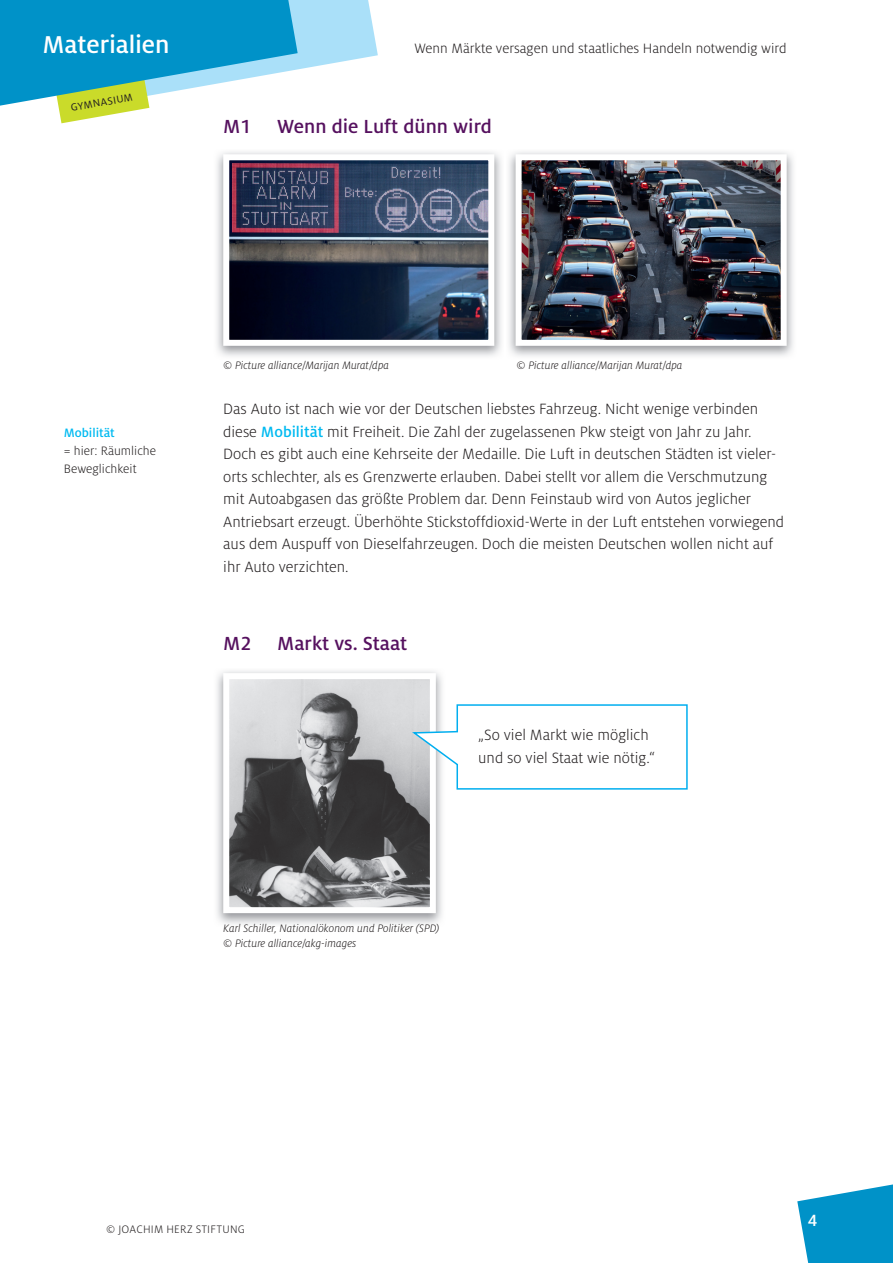
<style>
.page{position:relative;width:893px;height:1263px;background:#fff}
.page>*{position:absolute;margin:0;border:0;box-sizing:border-box;transform-origin:0 0}
.t1{font:500 27px "Milo OT";color:#fff}
.t2{font:500 21px "Milo OT";color:#56115f}
.t3{font:500 18px "Milo OT";color:#fff}
.t4{font:300 16.5px/22.5px "Milo Pro";color:#231f20}
.t5{font:300 15px "Milo Pro";color:#231f20}
.t6{font:300 13.5px/18px "Milo Pro";color:#231f20}
.t7{font:500 13.5px "Milo OT";color:#00baf1}
.t8{font:italic 300 12px/15px "Milo Pro";color:#231f20}
.t9{font:300 12px "Milo Pro";letter-spacing:.025em;color:#231f20}
.t10{font:11.4px "Milo OT";color:#231f20}
.s1{font-family:"Milo OT";font-weight:500;color:#00baf1}
</style>
<div class="page">
<svg style="left:797px;top:1184px;width:96px;height:79px"></svg>
<svg style="left:0;top:0;width:378px;height:123px"></svg>
<img style="left:509px;top:152px;width:284px;height:204px">
<img style="left:523px;top:161px;width:257px;height:178px">
<div style="left:516px;top:154px;width:271px;height:192px;border:6px solid #fff"></div>
<img style="left:217px;top:152px;width:284px;height:204px">
<img style="left:230px;top:161px;width:257px;height:178px">
<div style="left:223px;top:154px;width:271px;height:192px;border:6px solid #fff"></div>
<img style="left:217px;top:671px;width:225px;height:253px">
<img style="left:230px;top:680px;width:199px;height:226px">
<div style="left:223px;top:673px;width:213px;height:240px;border:6px solid #fff"></div>
<svg style="left:410px;top:703px;width:278px;height:87px"></svg>
<h1 class="t1" style="left:43px;top:30px;width:129px">Materialien</h1>
<p class="t10" style="left:70px;top:101px;width:64px;rotate:-10deg">GYMNASIUM</p>
<p class="t5" style="left:414px;top:40px;width:374px">Wenn Märkte versagen und staatliches Handeln notwendig wird</p>
<p class="t2" style="left:223px;top:115px;width:270px">M1 Wenn die luft dünn wird</p>
<p class="t7" style="left:64px;top:425px;width:53px">Mobilität</p>
<p class="t6" style="left:64px;top:441px;width:94px">= hier: Räumliche<br>Beweglichkeit</p>
<p class="t8" style="left:223px;top:358px;width:167px">© Picture alliance/Marijan Murat/dpa</p>
<p class="t4" style="left:223px;top:398px;width:562px">Das Auto ist nach wie vor der Deutschen liebstes Fahrzeug. Nicht wenige verbinden diese <span class="s1">Mobilität</span> mit Freiheit. Die Zahl der zugelassenen Pkw steigt von Jahr zu Jahr.<br>Doch es gibt auch eine Kehrseite der Medaille. Die Luft in deutschen Städten ist vieler&shy;orts schlechter, als es Grenzwerte erlauben. Dabei stellt vor allem die Verschmutzung mit Autoabgasen das größte Problem dar. Denn Feinstaub wird von Autos jeglicher Antriebsart erzeugt. Überhöhte Stickstoffdioxid-Werte in der Luft entstehen vorwiegend aus dem Auspuff von Dieselfahrzeugen. Doch die meisten Deutschen wollen nicht auf ihr Auto verzichten.</p>
<p class="t8" style="left:517px;top:358px;width:167px">© Picture alliance/Marijan Murat/dpa</p>
<p class="t2" style="left:223px;top:632px;width:185px">M2 Markt vs. staat</p>
<p class="t4" style="left:478px;top:724px;width:178px">„So viel Markt wie möglich und so viel Staat wie nötig.“</p>
<p class="t8" style="left:223px;top:920px;width:218px">Karl Schiller, Nationalökonom und Politiker (SPD) © Picture alliance/akg-images</p>
<p class="t9" style="left:106px;top:1223px;width:140px">© JOACHIM HERZ STIFTUNG</p>
<p class="t3" style="left:808px;top:1211px;width:11px">4</p>
</div>
